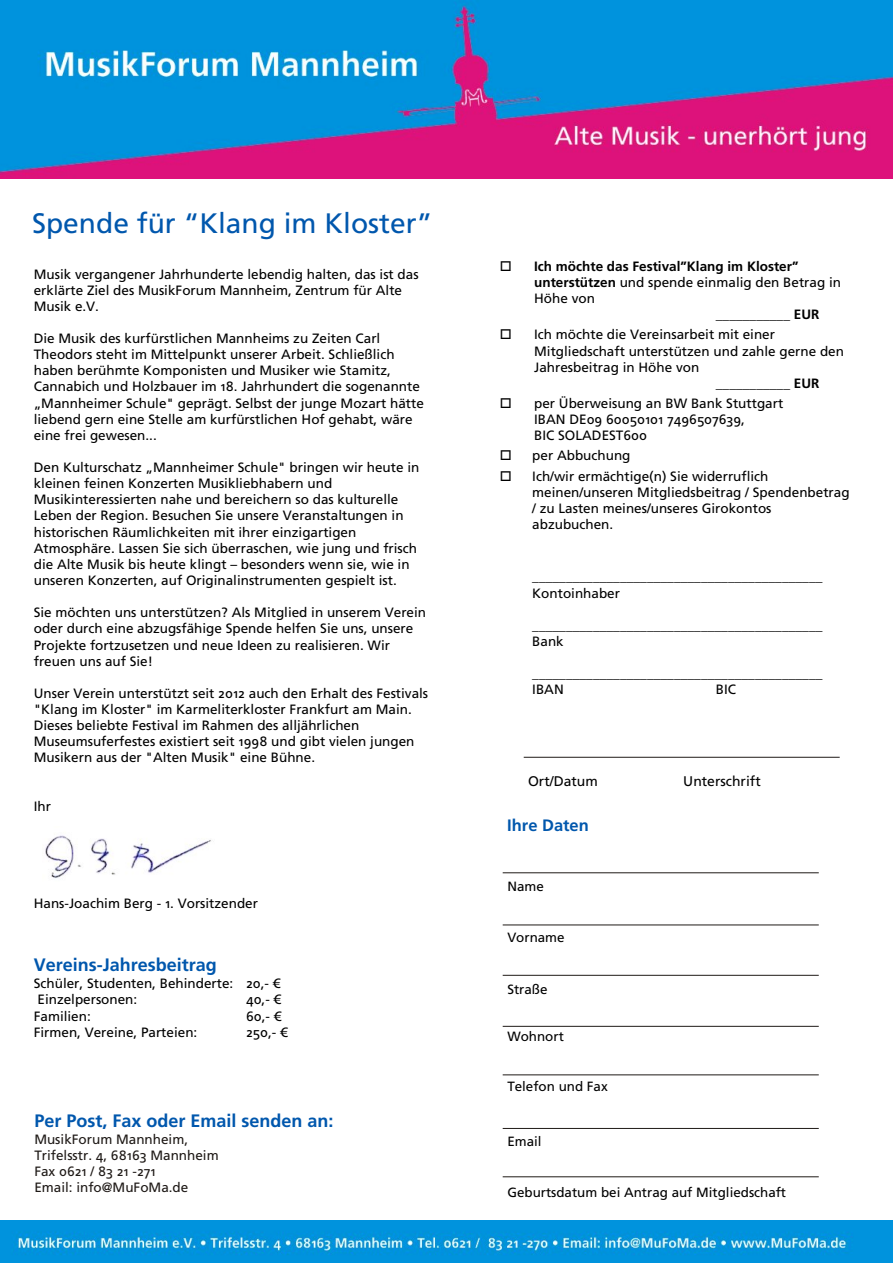
<style>
.page{position:relative;width:894px;height:1263px;background:#fff}
.page>*{position:absolute;margin:0;border:0;box-sizing:border-box;transform-origin:0 0}
.t1{font:28.2px "Frutiger Linotype";color:#0057ad}
.t2{font:700 18px "Frutiger Linotype";color:#0057ad}
.t3{font:700 16.5px "Frutiger Linotype";color:#0057ad}
.t4{font:13.95px "Frutiger Linotype";color:#000}
.t5{font:13.5px/16.2px "Frutiger Linotype";color:#000}
.t6{font:700 13.5px/16.2px "Frutiger Linotype";color:#000}
.t7{font:13.5px/16.2px "Frutiger Linotype";color:#1f1a17}
.t8{font:13.35px "Frutiger Linotype";color:#000}
.s1{font-weight:400}
</style>
<div class="page">
<svg style="left:523px;top:757px;width:317px;height:1px"></svg>
<svg style="left:502px;top:872px;width:317px;height:1px"></svg>
<svg style="left:502px;top:925px;width:317px;height:1px"></svg>
<svg style="left:502px;top:975px;width:317px;height:1px"></svg>
<svg style="left:502px;top:1026px;width:317px;height:1px"></svg>
<svg style="left:502px;top:1075px;width:317px;height:1px"></svg>
<svg style="left:502px;top:1128px;width:317px;height:1px"></svg>
<svg style="left:502px;top:1176px;width:317px;height:1px"></svg>
<img style="left:45px;top:835px;width:166px;height:44px">
<img style="left:0;top:0;width:893px;height:178px">
<img style="left:0;top:1221px;width:893px;height:42px">
<h1 class="t1" style="left:32px;top:212px;width:402px">Spende für “Klang im Kloster”</h1>
<p class="t5" style="left:34px;top:267px;width:386px">Musik vergangener Jahrhunderte lebendig halten, das ist das erklärte Ziel des MusikForum Mannheim, Zentrum für Alte<br>Musik e.V.</p>
<p class="t5" style="left:34px;top:331px;width:392px">Die Musik des kurfürstlichen Mannheims zu Zeiten Carl Theodors steht im Mittelpunkt unserer Arbeit. Schließlich haben berühmte Komponisten und Musiker wie Stamitz, Cannabich und Holzbauer im 18. Jahrhundert die sogenannte „Mannheimer Schule" geprägt. Selbst der junge Mozart hätte liebend gern eine Stelle am kurfürstlichen Hof gehabt, wäre eine frei gewesen...</p>
<p class="t5" style="left:34px;top:460px;width:387px">Den Kulturschatz „Mannheimer Schule" bringen wir heute in kleinen feinen Konzerten Musikliebhabern und Musikinteressierten nahe und bereichern so das kulturelle Leben der Region. Besuchen Sie unsere Veranstaltungen in historischen Räumlichkeiten mit ihrer einzigartigen Atmosphäre. Lassen Sie sich überraschen, wie jung und frisch die Alte Musik bis heute klingt – besonders wenn sie, wie in unseren Konzerten, auf Originalinstrumenten gespielt ist.</p>
<p class="t5" style="left:34px;top:606px;width:394px">Sie möchten uns unterstützen? Als Mitglied in unserem Verein oder durch eine abzugsfähige Spende helfen Sie uns, unsere Projekte fortzusetzen und neue Ideen zu realisieren. Wir freuen uns auf Sie!</p>
<p class="t5" style="left:34px;top:686px;width:396px">Unser Verein unterstützt seit 2012 auch den Erhalt des Festivals "Klang im Kloster" im Karmeliterkloster Frankfurt am Main.<br>Dieses beliebte Festival im Rahmen des alljährlichen Museumsuferfestes existiert seit 1998 und gibt vielen jungen Musikern aus der "Alten Musik" eine Bühne.</p>
<p class="t5" style="left:34px;top:799px;width:19px">Ihr</p>
<p class="t5" style="left:34px;top:896px;width:226px">Hans-Joachim Berg - 1. Vorsitzender</p>
<h2 class="t2" style="left:34px;top:957px;width:185px">Vereins-Jahresbeitrag</h2>
<p class="t5" style="left:34px;top:977px;width:248px">Schüler, Studenten, Behinderte: 20,- €<br>Einzelpersonen:</p>
<p class="t5" style="left:246px;top:993px;width:36px">40,- €</p>
<p class="t5" style="left:34px;top:1009px;width:59px">Familien:</p>
<p class="t5" style="left:246px;top:1009px;width:37px">60,- €</p>
<p class="t5" style="left:34px;top:1025px;width:165px">Firmen, Vereine, Parteien:</p>
<p class="t5" style="left:246px;top:1025px;width:43px">250,- €</p>
<h2 class="t2" style="left:34px;top:1113px;width:301px">Per Post, Fax oder Email senden an:</h2>
<p class="t7" style="left:34px;top:1132px;width:186px">MusikForum Mannheim,<br>Trifelsstr. 4, 68163 Mannheim<br>Fax 0621 / 83 21 -271<br>Email: info@MuFoMa.de</p>
<p class="t6" style="left:534px;top:259px;width:308px;text-indent:-34px">□ Ich möchte das Festival”Klang im Kloster” unterstützen <span class="s1">und spende einmalig den Betrag in<br>Höhe von</span></p>
<p class="t6" style="left:716px;top:308px;width:105px">___________ EUR</p>
<p class="t5" style="left:534px;top:328px;width:311px;text-indent:-34px">□ Ich möchte die Vereinsarbeit mit einer<br>Mitgliedschaft unterstützen und zahle gerne den<br>Jahresbeitrag in Höhe von</p>
<p class="t6" style="left:716px;top:376px;width:105px">___________ EUR</p>
<p class="t5" style="left:534px;top:396px;width:251px;text-indent:-34px">□ per Überweisung an BW Bank Stuttgart<br>IBAN DE09 60050101 7496507639,<br>BIC SOLADEST600</p>
<p class="t5" style="left:500px;top:449px;width:132px">□ per Abbuchung</p>
<p class="t5" style="left:532px;top:469px;width:319px;text-indent:-32px">□ Ich/wir ermächtige(n) Sie widerruflich meinen/unseren Mitgliedsbeitrag / Spendenbetrag / zu Lasten meines/unseres Girokontos abzubuchen.</p>
<p class="t5" style="left:532px;top:570px;width:292px">___________________________________________<br>Kontoinhaber</p>
<p class="t5" style="left:532px;top:618px;width:292px">___________________________________________<br>Bank</p>
<p class="t5" style="left:532px;top:666px;width:292px">___________________________________________<br>IBAN</p>
<p class="t5" style="left:716px;top:683px;width:22px">BIC</p>
<p class="t4" style="left:528px;top:775px;width:71px">Ort/Datum</p>
<p class="t4" style="left:683px;top:775px;width:79px">Unterschrift</p>
<p class="t3" style="left:507px;top:819px;width:83px">Ihre Daten</p>
<p class="t8" style="left:507px;top:881px;width:38px">Name</p>
<p class="t8" style="left:507px;top:932px;width:59px">Vorname</p>
<p class="t8" style="left:507px;top:984px;width:42px">Straße</p>
<p class="t8" style="left:507px;top:1031px;width:58px">Wohnort</p>
<p class="t8" style="left:507px;top:1081px;width:102px">Telefon und Fax</p>
<p class="t8" style="left:507px;top:1136px;width:36px">Email</p>
<p class="t8" style="left:507px;top:1187px;width:280px">Geburtsdatum bei Antrag auf Mitgliedschaft</p>
</div>
